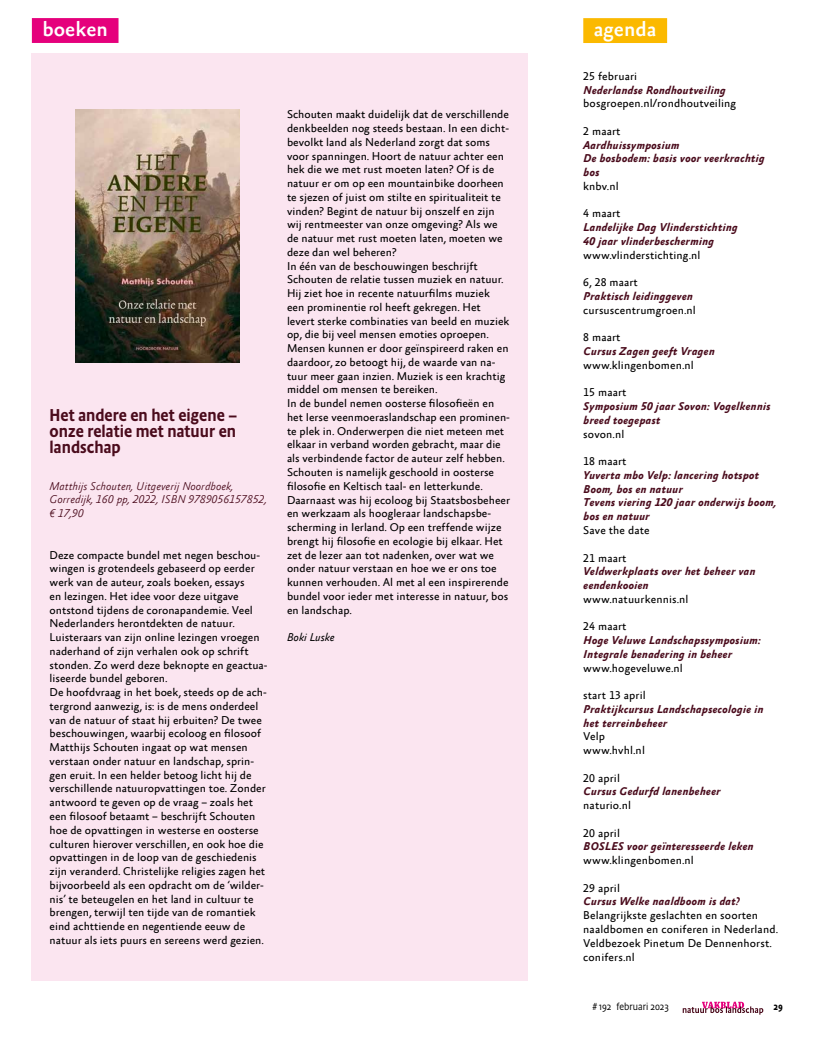
<style>
.page{position:relative;width:815px;height:1046px;background:#fff}
.page>*{position:absolute;margin:0;border:0;box-sizing:border-box;transform-origin:0 0}
.t1{font:500 21px "Absara Sans Offc Pro";color:#fff}
.t2{font:500 17.5px/16.2px "Absara Sans Headline Pro";color:#4a0b1c;text-align:justify}
.t3{font:11.5px/13.8px "Absara Sans Offc Pro";color:#000}
.t4{font:italic 700 11.5px/13.8px "Absara Sans Offc Pro";letter-spacing:.01em;color:#4a0b1c}
.t5{font:italic 300 11.5px/13.8px "Absara Sans Offc Pro";color:#4a0b1c}
.t6{font:italic 11.5px "Absara Sans Offc Pro";color:#000}
.t7{font:300 10.38px "Absara Sans Headline Pro";color:#000}
.t8{font:500 10.38px "Absara Sans Headline Pro";color:#000}
</style>
<div class="page">
<div style="left:32px;top:53px;width:496px;height:927px;background:#fbe5f0"></div>
<div style="left:32px;top:18px;width:87px;height:25px;background:#e5007c"></div>
<div style="left:583px;top:18px;width:84px;height:25px;background:#fbb900"></div>
<img style="left:76px;top:110px;width:164px;height:252px">
<svg style="left:683px;top:1001px;width:80px;height:13px"></svg>
<h1 class="t1" style="left:42px;top:18px;width:67px">boeken</h1>
<h1 class="t1" style="left:594px;top:18px;width:64px">agenda</h1>
<p class="t3" style="left:583px;top:70px;width:55px">25 februari</p>
<p class="t4" style="left:583px;top:83px;width:144px">Nederlandse Rondhoutveiling</p>
<p class="t3" style="left:583px;top:97px;width:154px">bosgroepen.nl/rondhoutveiling</p>
<p class="t3" style="left:583px;top:125px;width:39px">2 maart</p>
<p class="t4" style="left:583px;top:138px;width:183px">Aardhuissymposium<br>De bosbodem: basis voor veerkrachtig bos</p>
<p class="t3" style="left:583px;top:180px;width:37px">knbv.nl</p>
<p class="t3" style="left:583px;top:207px;width:39px">4 maart</p>
<p class="t4" style="left:583px;top:221px;width:156px">Landelijke Dag Vlinderstichting<br>40 jaar vlinderbescherming</p>
<p class="t3" style="left:583px;top:249px;width:119px">www.vlinderstichting.nl</p>
<p class="t3" style="left:583px;top:276px;width:56px">6, 28 maart</p>
<p class="t4" style="left:583px;top:290px;width:111px">Praktisch leidinggeven</p>
<p class="t3" style="left:583px;top:304px;width:114px">cursuscentrumgroen.nl</p>
<p class="t3" style="left:583px;top:331px;width:39px">8 maart</p>
<p class="t4" style="left:583px;top:345px;width:133px">Cursus Zagen geeft Vragen</p>
<p class="t3" style="left:583px;top:359px;width:112px">www.klingenbomen.nl</p>
<p class="t3" style="left:583px;top:386px;width:45px">15 maart</p>
<p class="t4" style="left:583px;top:400px;width:189px">Symposium 50 jaar Sovon: Vogelkennis breed toegepast</p>
<p class="t3" style="left:583px;top:427px;width:43px">sovon.nl</p>
<p class="t3" style="left:583px;top:455px;width:45px">18 maart</p>
<p class="t4" style="left:583px;top:468px;width:195px">Yuverta mbo Velp: lancering hotspot<br>Boom, bos en natuur<br>Tevens viering 120 jaar onderwijs boom, bos en natuur</p>
<p class="t3" style="left:583px;top:524px;width:68px">Save the date</p>
<p class="t3" style="left:583px;top:551px;width:45px">21 maart</p>
<p class="t4" style="left:583px;top:565px;width:174px">Veldwerkplaats over het beheer van eendenkooien</p>
<p class="t3" style="left:583px;top:592px;width:107px">www.natuurkennis.nl</p>
<p class="t3" style="left:583px;top:620px;width:45px">24 maart</p>
<p class="t4" style="left:583px;top:633px;width:179px">Hoge Veluwe Landschapssymposium:<br>Integrale benadering in beheer</p>
<p class="t3" style="left:583px;top:661px;width:101px">www.hogeveluwe.nl</p>
<p class="t3" style="left:583px;top:689px;width:64px">start 13 april</p>
<p class="t4" style="left:583px;top:702px;width:182px">Praktijkcursus Landschapsecologie in het terreinbeheer</p>
<p class="t3" style="left:583px;top:730px;width:63px">Velp www.hvhl.nl</p>
<p class="t3" style="left:583px;top:771px;width:38px">20 april</p>
<p class="t4" style="left:583px;top:785px;width:139px">Cursus Gedurfd lanenbeheer</p>
<p class="t3" style="left:583px;top:798px;width:49px">naturio.nl</p>
<p class="t3" style="left:583px;top:826px;width:38px">20 april</p>
<p class="t4" style="left:583px;top:840px;width:172px">BOSLES voor geïnteresseerde leken</p>
<p class="t3" style="left:583px;top:854px;width:112px">www.klingenbomen.nl</p>
<p class="t3" style="left:583px;top:881px;width:38px">29 april</p>
<p class="t4" style="left:583px;top:895px;width:158px">Cursus Welke naaldboom is dat?</p>
<p class="t3" style="left:583px;top:909px;width:196px">Belangrijkste geslachten en soorten naaldbomen en coniferen in Nederland.<br>Veldbezoek Pinetum De Dennenhorst. conifers.nl</p>
<p class="t3" style="left:287px;top:108px;width:225px">Schouten maakt duidelijk dat de verschillende denkbeelden nog steeds bestaan. In een dicht&shy;bevolkt land als Nederland zorgt dat soms voor spanningen. Hoort de natuur achter een hek die we met rust moeten laten? Of is de natuur er om op een mountainbike doorheen te sjezen of juist om stilte en spiritualiteit te vinden? Begint de natuur bij onszelf en zijn wij rentmeester van onze omgeving? Als we de natuur met rust moeten laten, moeten we deze dan wel beheren?<br>In één van de beschouwingen beschrijft Schouten de relatie tussen muziek en natuur.<br>Hij ziet hoe in recente natuurfilms muziek<br>een prominentie rol heeft gekregen. Het levert sterke combinaties van beeld en muziek op, die bij veel mensen emoties oproepen.<br>Mensen kunnen er door geïnspireerd raken en daardoor, zo betoogt hij, de waarde van na&shy;tuur meer gaan inzien. Muziek is een krachtig middel om mensen te bereiken.<br>In de bundel nemen oosterse filosofieën en het Ierse veenmoeraslandschap een prominen&shy;te plek in. Onderwerpen die niet meteen met elkaar in verband worden gebracht, maar die als verbindende factor de auteur zelf hebben.<br>Schouten is namelijk geschoold in oosterse filosofie en Keltisch taal- en letterkunde.<br>Daarnaast was hij ecoloog bij Staatsbosbeheer en werkzaam als hoogleraar landschapsbe&shy;scherming in Ierland. Op een treffende wijze brengt hij filosofie en ecologie bij elkaar. Het zet de lezer aan tot nadenken, over wat we onder natuur verstaan en hoe we er ons toe kunnen verhouden. Al met al een inspirerende bundel voor ieder met interesse in natuur, bos en landschap.</p>
<p class="t6" style="left:287px;top:631px;width:49px">Boki Luske</p>
<h2 class="t2" style="left:50px;top:407px;width:189px">Het andere en het eigene – onze relatie met natuur en landschap</h2>
<p class="t5" style="left:50px;top:479px;width:219px">Matthijs Schouten, Uitgeverij Noordboek,<br>Gorredijk, 160 pp, 2022, ISBN 9789056157852, € 17,90</p>
<p class="t3" style="left:50px;top:548px;width:219px">Deze compacte bundel met negen beschou&shy;wingen is grotendeels gebaseerd op eerder werk van de auteur, zoals boeken, essays<br>en lezingen. Het idee voor deze uitgave ontstond tijdens de coronapandemie. Veel Nederlanders herontdekten de natuur.<br>Luisteraars van zijn online lezingen vroegen naderhand of zijn verhalen ook op schrift stonden. Zo werd deze beknopte en geactua&shy;liseerde bundel geboren.<br>De hoofdvraag in het boek, steeds op de ach&shy;tergrond aanwezig, is: is de mens onderdeel van de natuur of staat hij erbuiten? De twee beschouwingen, waarbij ecoloog en filosoof Matthijs Schouten ingaat op wat mensen verstaan onder natuur en landschap, sprin&shy;gen eruit. In een helder betoog licht hij de verschillende natuuropvattingen toe. Zonder antwoord te geven op de vraag – zoals het een filosoof betaamt – beschrijft Schouten hoe de opvattingen in westerse en oosterse culturen hierover verschillen, en ook hoe die opvattingen in de loop van de geschiedenis zijn veranderd. Christelijke religies zagen het bijvoorbeeld als een opdracht om de ‘wilder&shy;nis’ te beteugelen en het land in cultuur te brengen, terwijl ten tijde van de romantiek eind achttiende en negentiende eeuw de natuur als iets puurs en sereens werd gezien.</p>
<p class="t7" style="left:593px;top:999px;width:78px"># 192 februari 2023</p>
<p class="t8" style="left:774px;top:999px;width:11px">29</p>
</div>
